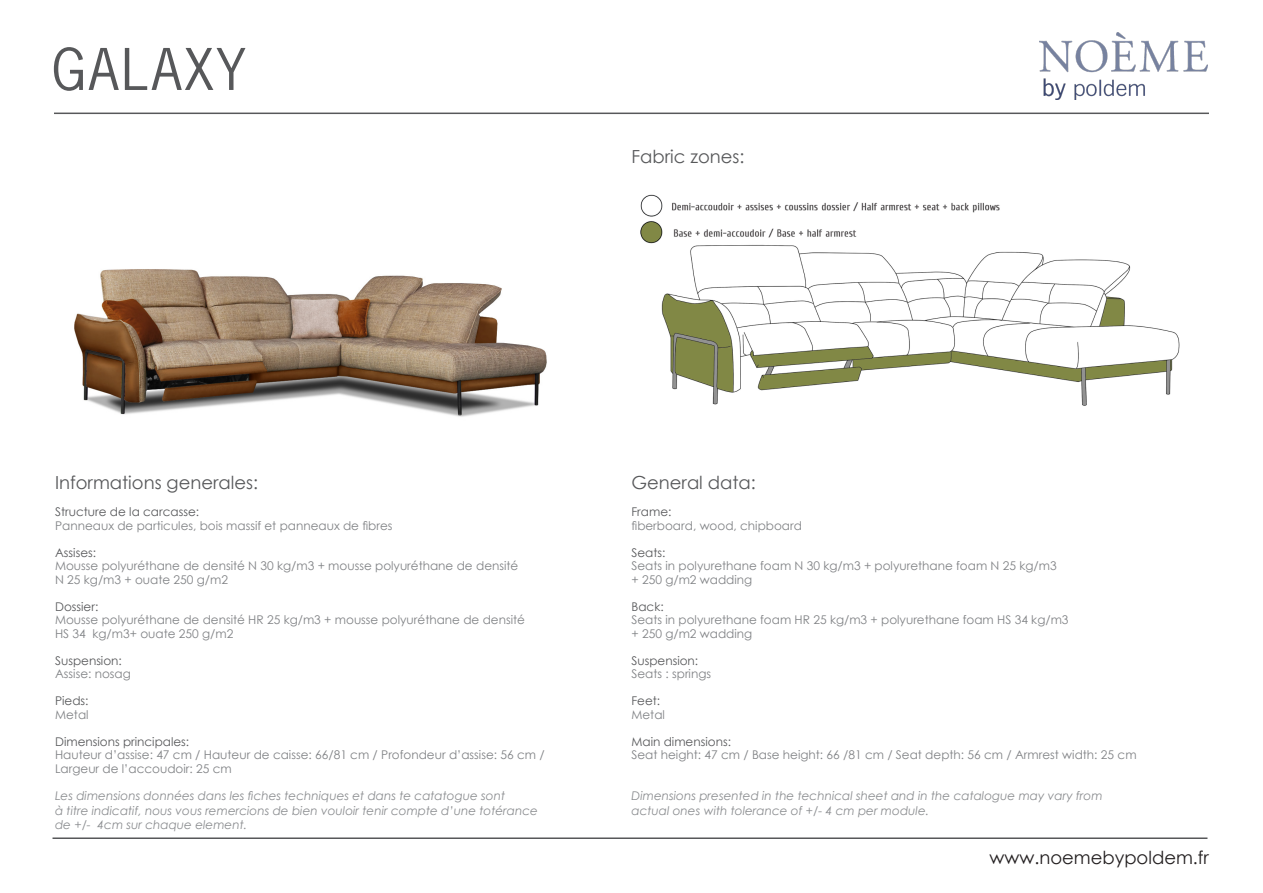
<style>
.page{position:relative;width:1263px;height:893px;background:#fff}
.page>*{position:absolute;margin:0;border:0;box-sizing:border-box;transform-origin:0 0}
.Styl_akapitowy_1{font:54px "News Gothic Std";letter-spacing:.05em;color:#57585a}
.t1{font:18px "Century Gothic";color:#57585a}
.t2{font:18px "Century Gothic";color:#231f20}
.t3{font:12px "Century Gothic";color:#808285}
.t4{font:italic 12px "Century Gothic";color:#8a8c8f}
.t5{font:12px "Century Gothic";color:#57585a}
</style>
<div class="page">
<img style="left:74px;top:269px;width:473px;height:148px">
<hr style="left:54px;top:113px;width:1155px;height:1px;background:#57585a">
<img style="left:1040px;top:33px;width:168px;height:66px">
<hr style="left:53px;top:837px;width:1154px;height:2px;background:#57585a">
<img style="left:640px;top:194px;width:540px;height:212px">
<p class="Styl_akapitowy_1" style="left:51px;top:35px;width:196px">GALAXY</p>
<p class="t1" style="left:631px;top:144px;width:115px">Fabric zones:</p>
<p class="t1" style="left:55px;top:469px;width:205px">Informations generales:</p>
<p class="t5" style="left:55px;top:503px;width:146px">Structure de la carcasse:</p>
<p class="t3" style="left:55px;top:517px;width:339px">Panneaux de particules, bois massif et panneaux de fibres</p>
<p class="t5" style="left:55px;top:544px;width:43px">Assises:</p>
<p class="t3" style="left:55px;top:557px;width:465px">Mousse polyuréthane de densité N 30 kg/m3 + mousse polyuréthane de densité</p>
<p class="t3" style="left:55px;top:571px;width:175px">N 25 kg/m3 + ouate 250 g/m2</p>
<p class="t5" style="left:55px;top:598px;width:45px">Dossier:</p>
<p class="t3" style="left:55px;top:611px;width:471px">Mousse polyuréthane de densité HR 25 kg/m3 + mousse polyuréthane de densité</p>
<p class="t3" style="left:55px;top:625px;width:180px">HS 34 kg/m3+ ouate 250 g/m2</p>
<p class="t5" style="left:55px;top:652px;width:68px">Suspension:</p>
<p class="t3" style="left:55px;top:665px;width:77px">Assise: nosag</p>
<p class="t5" style="left:55px;top:692px;width:35px">Pieds:</p>
<p class="t3" style="left:55px;top:706px;width:35px">Metal</p>
<p class="t5" style="left:55px;top:733px;width:136px">Dimensions principales:</p>
<p class="t3" style="left:55px;top:746px;width:491px">Hauteur d’assise: 47 cm / Hauteur de caisse: 66/81 cm / Profondeur d’assise: 56 cm /</p>
<p class="t3" style="left:55px;top:760px;width:178px">Largeur de l’accoudoir: 25 cm</p>
<p class="t4" style="left:55px;top:788px;width:452px">Les dimensions données dans les fiches techniques et dans te catatogue sont</p>
<p class="t4" style="left:55px;top:802px;width:484px">à titre indicatif, nous vous remercions de bien vouloir tenir compte d’une totérance</p>
<p class="t4" style="left:55px;top:816px;width:194px">de +/- 4cm sur chaque element.</p>
<p class="t1" style="left:631px;top:469px;width:126px">General data:</p>
<p class="t5" style="left:631px;top:503px;width:42px">Frame:</p>
<p class="t3" style="left:631px;top:517px;width:172px">fiberboard, wood, chipboard</p>
<p class="t5" style="left:631px;top:544px;width:36px">Seats:</p>
<p class="t3" style="left:631px;top:557px;width:427px">Seats in polyurethane foam N 30 kg/m3 + polyurethane foam N 25 kg/m3</p>
<p class="t3" style="left:631px;top:571px;width:122px">+ 250 g/m2 wadding</p>
<p class="t5" style="left:631px;top:598px;width:34px">Back:</p>
<p class="t3" style="left:631px;top:611px;width:439px">Seats in polyurethane foam HR 25 kg/m3 + polyurethane foam HS 34 kg/m3</p>
<p class="t3" style="left:631px;top:625px;width:122px">+ 250 g/m2 wadding</p>
<p class="t5" style="left:631px;top:652px;width:68px">Suspension:</p>
<p class="t3" style="left:631px;top:665px;width:81px">Seats : springs</p>
<p class="t5" style="left:631px;top:692px;width:30px">Feet:</p>
<p class="t3" style="left:631px;top:706px;width:35px">Metal</p>
<p class="t5" style="left:631px;top:733px;width:101px">Main dimensions:</p>
<p class="t3" style="left:631px;top:746px;width:507px">Seat height: 47 cm / Base height: 66 /81 cm / Seat depth: 56 cm / Armrest width: 25 cm</p>
<p class="t4" style="left:631px;top:788px;width:473px">Dimensions presented in the technical sheet and in the catalogue may vary from</p>
<p class="t4" style="left:631px;top:802px;width:299px">actual ones with tolerance of +/- 4 cm per module.</p>
<p class="t2" style="left:989px;top:845px;width:221px">www.noemebypoldem.fr</p>
</div>
